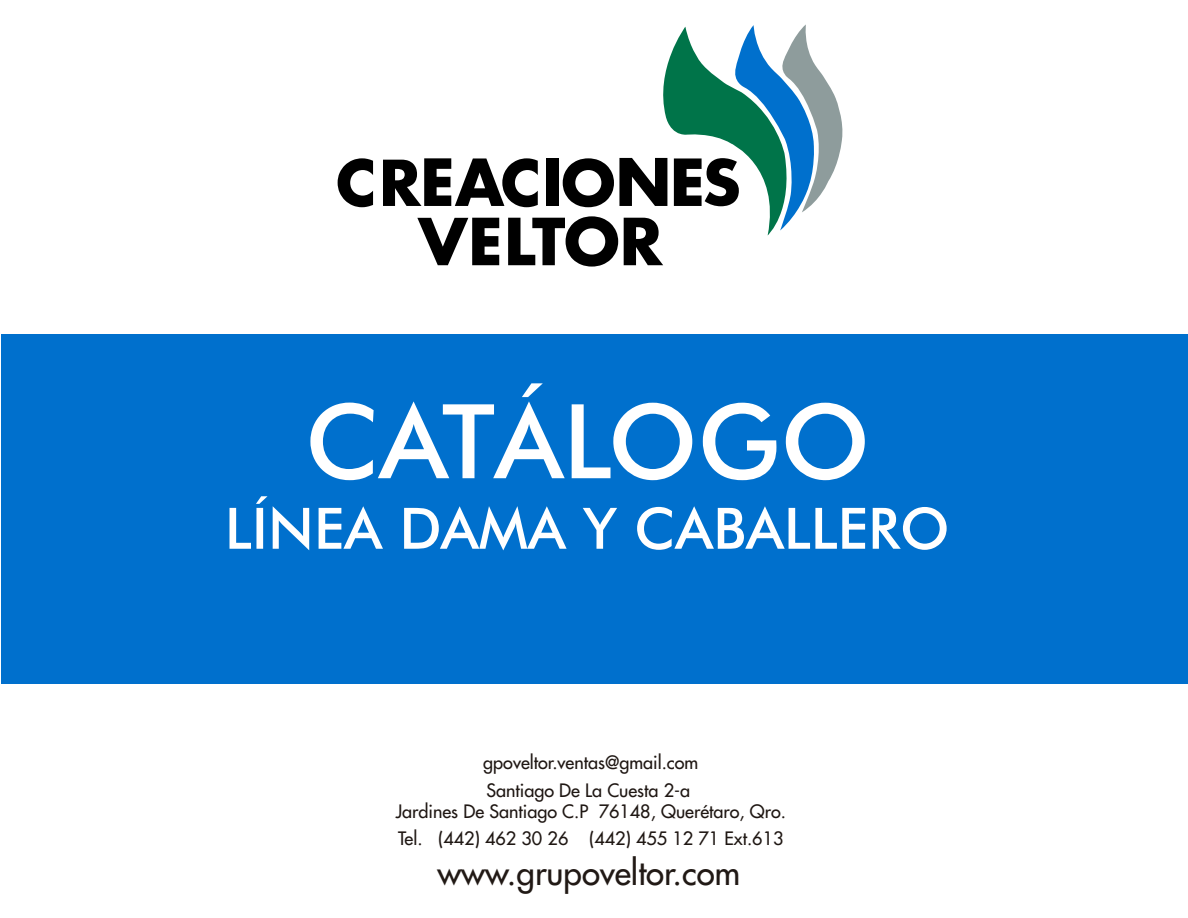
<style>
.page{position:relative;width:1188px;height:918px;background:#fff}
.page>*{position:absolute;margin:0;border:0;box-sizing:border-box;transform-origin:0 0}
.t1{font:500 103.35px "Futura BT";color:#fff}
.t2{font:500 57.15px "Futura BT";color:#fff}
.t3{font:33.15px "Futura";color:#211915}
.t4{font:18px/27.5px "Futura";color:#1f1713}
</style>
<div class="page">
<div style="left:2px;top:335px;width:1186px;height:349px;background:#0070cd"></div>
<svg style="left:338px;top:158px;width:35px;height:49px"></svg>
<svg style="left:383px;top:24px;width:460px;height:243px"></svg>
<h1 class="t1" style="left:305px;top:379px;width:566px">CATÁLOGO</h1>
<h2 class="t2" style="left:225px;top:494px;width:726px">LÍNEA DAMA Y CABALLERO</h2>
<p class="t4" style="left:483px;top:749px;width:217px">gpoveltor.ventas@gmail.com<br>Santiago De La Cuesta 2-a</p>
<p class="t4" style="left:396px;top:799px;width:392px;line-height:26.4px">Jardines De Santiago C.P 76148, Querétaro, Qro.<br>Tel. (442) 462 30 26 (442) 455 12 71 Ext.613</p>
<h3 class="t3" style="left:437px;top:852px;width:304px">www.grupoveltor.com</h3>
</div>
